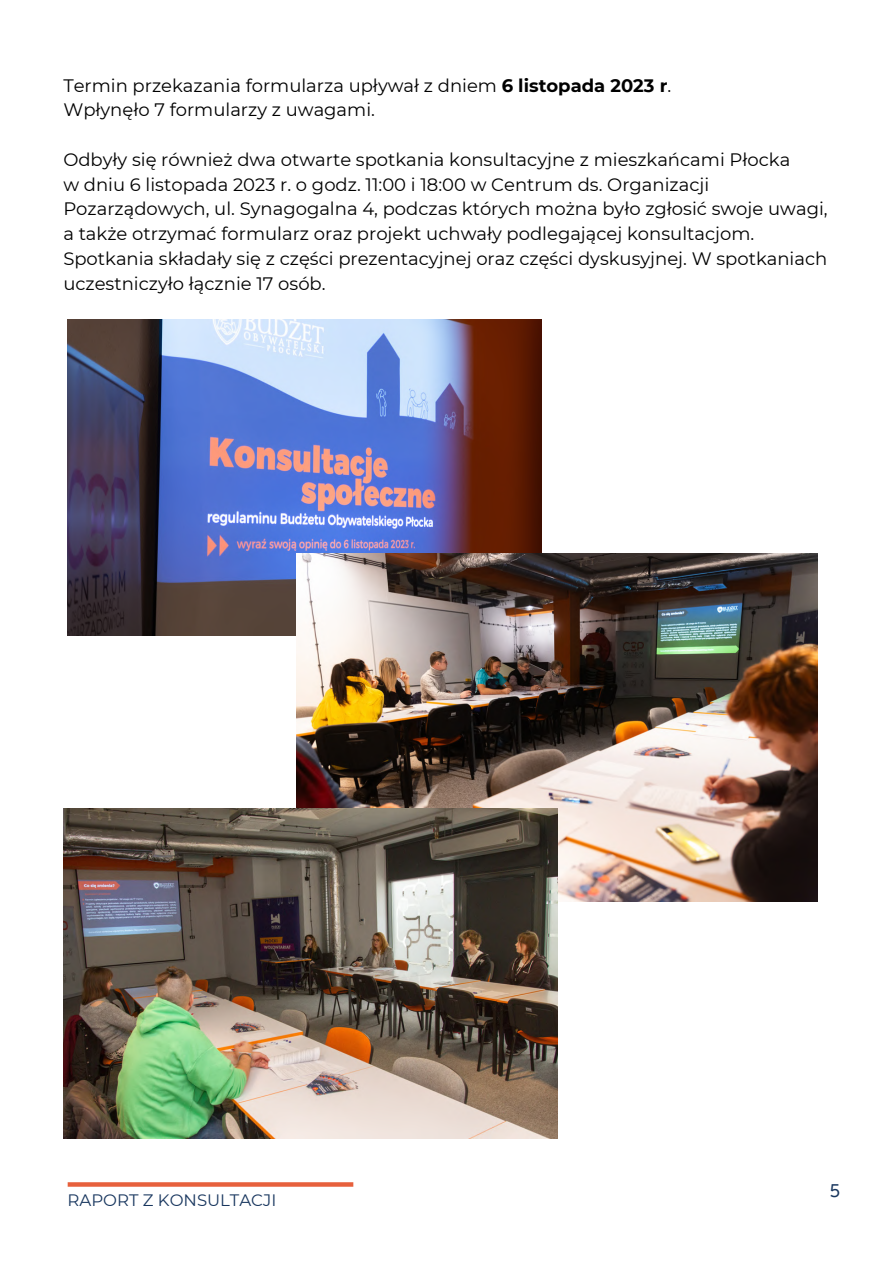
<style>
.page{position:relative;width:893px;height:1264px;background:#fff}
.page>*{position:absolute;margin:0;border:0;box-sizing:border-box;transform-origin:0 0}
.t1{font:18px/24.8px "Montserrat";color:#000}
.t2{font:17.85px "Overpass";color:#19375f}
.t3{font:16.5px "Montserrat";color:#19375f}
.s1{font-weight:700}
</style>
<div class="page">
<img style="left:68px;top:320px;width:473px;height:316px">
<img style="left:297px;top:553px;width:520px;height:348px">
<img style="left:63px;top:808px;width:494px;height:330px">
<svg style="left:68px;top:1182px;width:285px;height:4px"></svg>
<p class="t1" style="left:63px;top:73px;width:609px">Termin przekazania formularza upływał z dniem <span class="s1">6 listopada 2023 r</span>.</p>
<p class="t1" style="left:63px;top:97px;width:313px">Wpłynęło 7 formularzy z uwagami.</p>
<p class="t1" style="left:63px;top:147px;width:765px">Odbyły się również dwa otwarte spotkania konsultacyjne z mieszkańcami Płocka<br>w dniu 6 listopada 2023 r. o godz. 11:00 i 18:00 w Centrum ds. Organizacji Pozarządowych, ul. Synagogalna 4, podczas których można było zgłosić swoje uwagi, a także otrzymać formularz oraz projekt uchwały podlegającej konsultacjom.<br>Spotkania składały się z części prezentacyjnej oraz części dyskusyjnej. W spotkaniach uczestniczyło łącznie 17 osób.</p>
<p class="t3" style="left:68px;top:1190px;width:210px">RAPORT Z KONSULTACJI</p>
<p class="t2" style="left:829px;top:1183px;width:13px">5</p>
</div>
